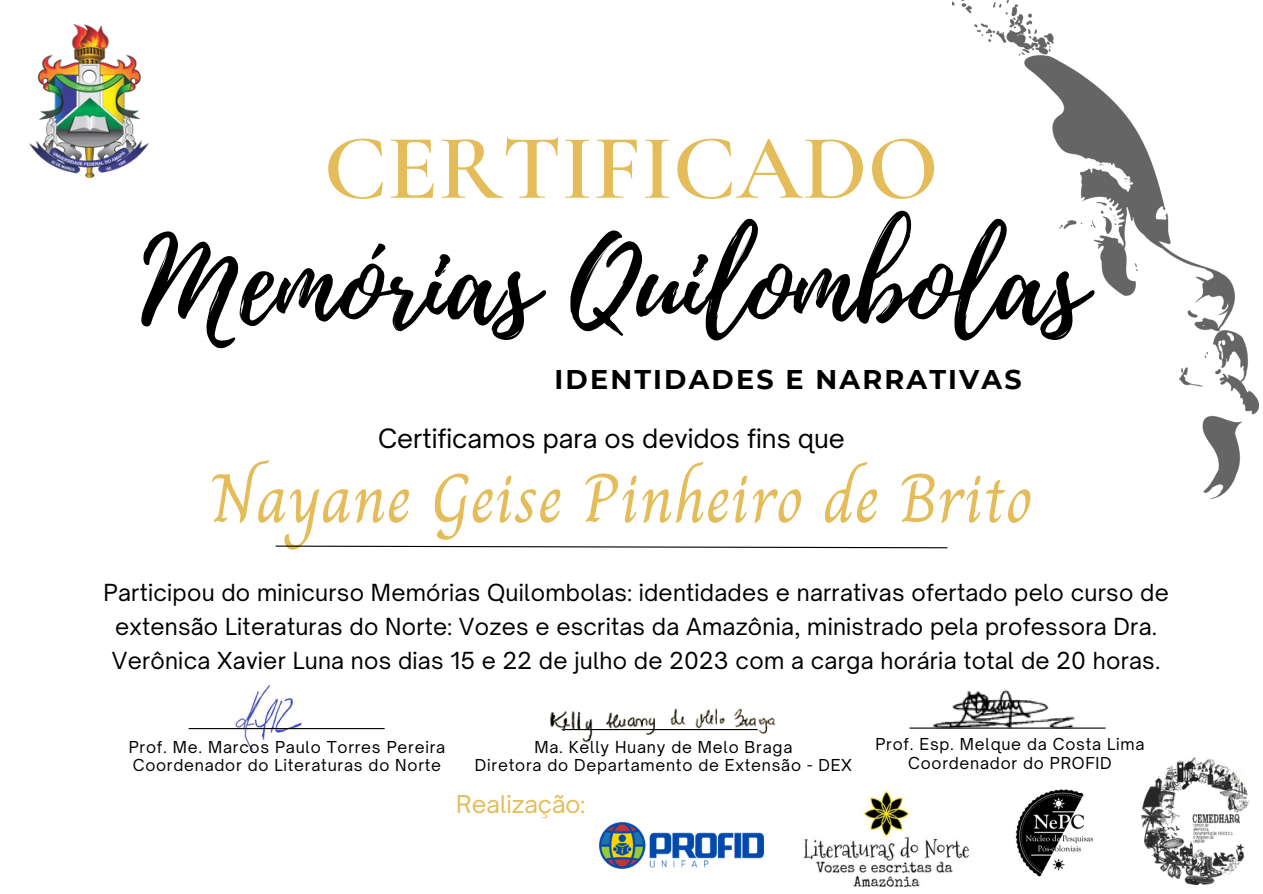
<style>
.page{position:relative;width:1263px;height:894px;background:#fff}
.page>*{position:absolute;margin:0;border:0;box-sizing:border-box;transform-origin:0 0}
.t1{font:118.05px "Playlist Script";color:#000}
.t2{font:600 93px "Cormorant Garamond";color:#e4bd5a}
.t3{font:69px "Charm";color:#e4bd5a}
.t4{font:700 27px "Montserrat";letter-spacing:.08em;color:#000}
.t5{font:25.5px "Open Sauce One";color:#000}
.t6{font:23.55px "Open Sauce One";color:#e4bd5a}
.t7{font:22.5px/33.8px "Open Sauce One";letter-spacing:.01em;color:#000;text-align:center}
.t8{font:15.75px/18.8px "Open Sauce One";letter-spacing:.05em;color:#000}
</style>
<div class="page">
<img style="left:235px;top:684px;width:67px;height:66px">
<hr style="left:189px;top:727px;width:196px;height:2px;background:#000">
<hr style="left:910px;top:727px;width:195px;height:1px;background:#000">
<svg style="left:275px;top:545px;width:673px;height:3px"></svg>
<img style="left:1015px;top:789px;width:78px;height:88px">
<img style="left:599px;top:822px;width:164px;height:46px">
<img style="left:550px;top:708px;width:226px;height:35px">
<img style="left:924px;top:689px;width:167px;height:40px">
<img style="left:1142px;top:757px;width:107px;height:127px">
<img style="left:803px;top:790px;width:166px;height:98px">
<img style="left:30px;top:25px;width:119px;height:153px">
<img style="left:952px;top:0;width:306px;height:498px">
<p class="t2" style="left:324px;top:112px;width:616px">CERTIFICADO</p>
<p class="t1" style="left:141px;top:199px;width:946px">Memórias Quilombolas</p>
<p class="t4" style="left:555px;top:363px;width:468px">IDENTIDADES E NARRATIVAS</p>
<p class="t5" style="left:378px;top:422px;width:468px">Certificamos para os devidos fins que</p>
<p class="t3" style="left:210px;top:445px;width:824px">Nayane Geise Pinheiro de Brito</p>
<p class="t7" style="left:103px;top:575px;width:1067px">Participou do minicurso Memórias Quilombolas: identidades e narrativas ofertado pelo curso de extensão Literaturas do Norte: Vozes e escritas da Amazônia, ministrado pela professora Dra.<br>Verônica Xavier Luna nos dias 15 e 22 de julho de 2023 com a carga horária total de 20 horas.</p>
<p class="t8" style="left:129px;top:737px;width:318px">Prof. Me. Marcos Paulo Torres Pereira<br>Coordenador do Literaturas do Norte</p>
<p class="t8" style="left:875px;top:734px;width:271px;text-align:center">Prof. Esp. Melque da Costa Lima<br>Coordenador do PROFID</p>
<p class="t8" style="left:534px;top:737px;width:259px">Ma. Kelly Huany de Melo Braga</p>
<p class="t8" style="left:475px;top:755px;width:378px">Diretora do Departamento de Extensão - DEX</p>
<p class="t6" style="left:456px;top:789px;width:131px">Realização:</p>
</div>
